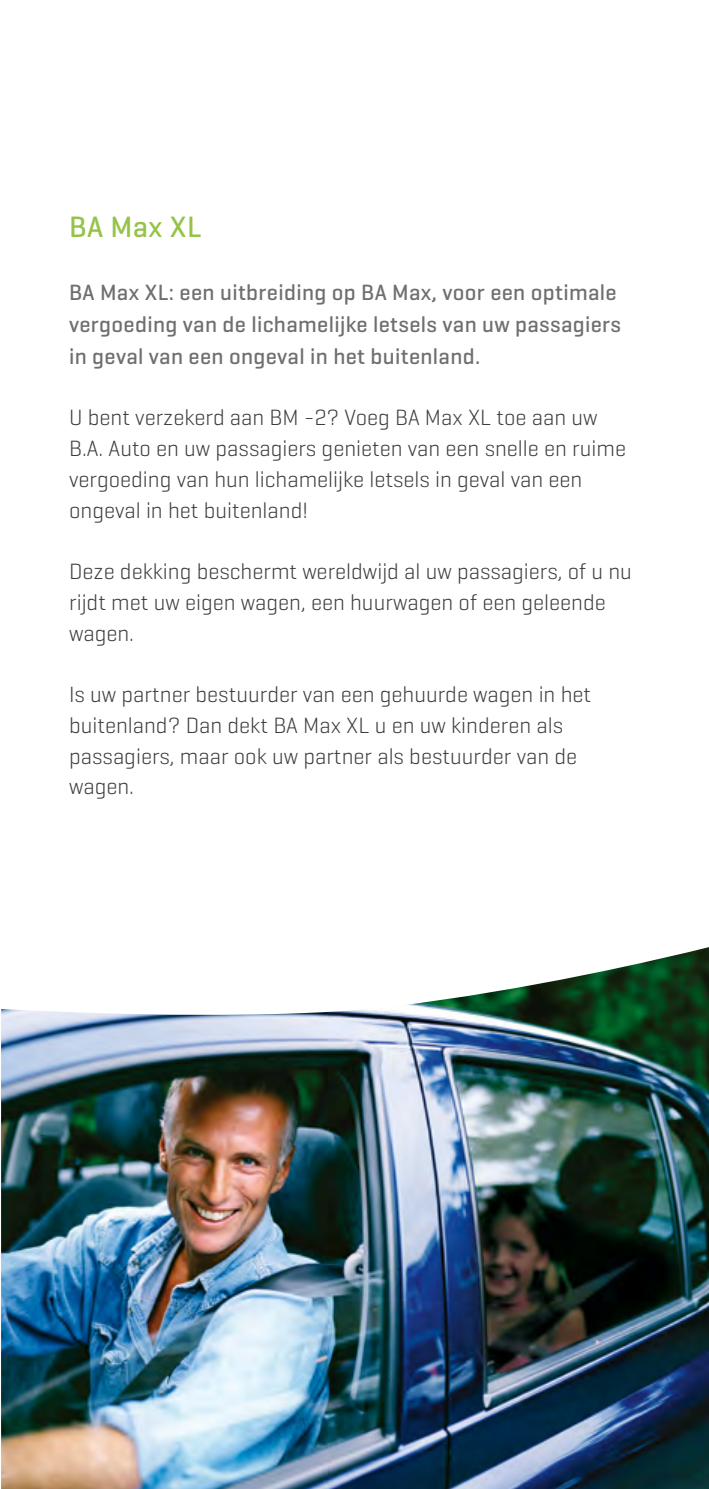
<style>
.page{position:relative;width:709px;height:1489px;background:#fff}
.page>*{position:absolute;margin:0;border:0;box-sizing:border-box;transform-origin:0 0}
.t1{font:500 30px "Geogrotesque";letter-spacing:.015em;color:#95c347}
.t2{font:300 22.5px/30.8px "Geogrotesque";color:#3b3b3a}
.t3{font:500 22.5px/32px "Geogrotesque";letter-spacing:.015em;color:#6f6f6e}
</style>
<div class="page">
<img style="left:1px;top:947px;width:708px;height:541px">
<h1 class="t1" style="left:69px;top:208px;width:134px">BA Max XL</h1>
<p class="t3" style="left:69px;top:276px;width:553px">BA Max XL: een uitbreiding op BA Max, voor een optimale vergoeding van de lichamelijke letsels van uw passagiers in geval van een ongeval in het buitenland.</p>
<p class="t2" style="left:69px;top:401px;width:558px">U bent verzekerd aan BM -2? Voeg BA Max XL toe aan uw B.A. Auto en uw passagiers genieten van een snelle en ruime vergoeding van hun lichamelijke letsels in geval van een ongeval in het buitenland!</p>
<p class="t2" style="left:69px;top:555px;width:564px">Deze dekking beschermt wereldwijd al uw passagiers, of u nu rijdt met uw eigen wagen, een huurwagen of een geleende wagen.</p>
<p class="t2" style="left:69px;top:678px;width:523px">Is uw partner bestuurder van een gehuurde wagen in het buitenland? Dan dekt BA Max XL u en uw kinderen als passagiers, maar ook uw partner als bestuurder van de wagen.</p>
</div>
